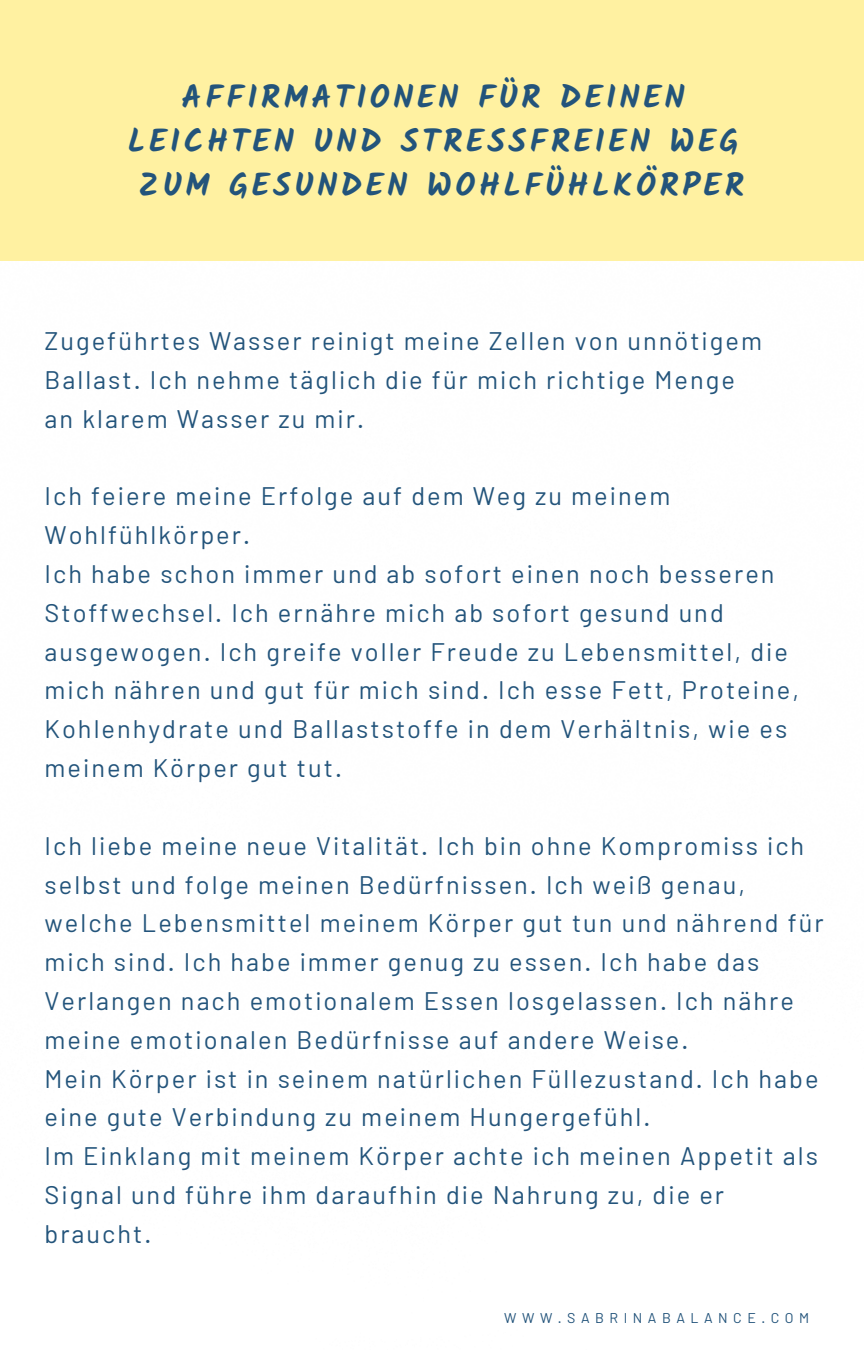
<style>
.page{position:relative;width:864px;height:1350px;background:#fff}
.page>*{position:absolute;margin:0;border:0;box-sizing:border-box;transform-origin:0 0}
.t1{font:700 32.18px "Kalam";letter-spacing:.11em;color:#23547b}
.t2{font:25.43px/38.7px "Barlow";letter-spacing:.08em;color:#23547b}
.t3{font:14.17px "Barlow";letter-spacing:.39em;color:#23547b}
</style>
<div class="page">
<div style="left:0;top:0;width:864px;height:260px;background:#fff1a1"></div>
<p class="t1" style="left:182px;top:79px;width:505px">AFFIRMATIONEN FÜR DEINEN</p>
<p class="t1" style="left:128px;top:122px;width:612px">LEICHTEN UND STRESSFREIEN WEG</p>
<p class="t1" style="left:138px;top:166px;width:607px">ZUM GESUNDEN WOHLFÜHLKÖRPER</p>
<p class="t2" style="left:45px;top:321px;width:719px">Zugeführtes Wasser reinigt meine Zellen von unnötigem<br>Ballast. Ich nehme täglich die für mich richtige Menge</p>
<p class="t2" style="left:45px;top:398px;width:321px">an klarem Wasser zu mir.</p>
<p class="t2" style="left:45px;top:476px;width:627px">Ich feiere meine Erfolge auf dem Weg zu meinem<br>Wohlfühlkörper.</p>
<p class="t2" style="left:45px;top:554px;width:756px">Ich habe schon immer und ab sofort einen noch besseren Stoffwechsel. Ich ernähre mich ab sofort gesund und ausgewogen. Ich greife voller Freude zu Lebensmittel, die mich nähren und gut für mich sind. Ich esse Fett, Proteine, Kohlenhydrate und Ballaststoffe in dem Verhältnis, wie es meinem Körper gut tut.</p>
<p class="t2" style="left:45px;top:825px;width:781px">Ich liebe meine neue Vitalität. Ich bin ohne Kompromiss ich selbst und folge meinen Bedürfnissen. Ich weiß genau, welche Lebensmittel meinem Körper gut tun und nährend für mich sind. Ich habe immer genug zu essen. Ich habe das Verlangen nach emotionalem Essen losgelassen. Ich nähre meine emotionalen Bedürfnisse auf andere Weise.</p>
<p class="t2" style="left:45px;top:1058px;width:776px">Mein Körper ist in seinem natürlichen Füllezustand. Ich habe eine gute Verbindung zu meinem Hungergefühl.</p>
<p class="t2" style="left:45px;top:1136px;width:775px">Im Einklang mit meinem Körper achte ich meinen Appetit als<br>Signal und führe ihm daraufhin die Nahrung zu, die er braucht.</p>
<p class="t3" style="left:504px;top:1309px;width:307px">WWW.SABRINABALANCE.COM</p>
</div>
